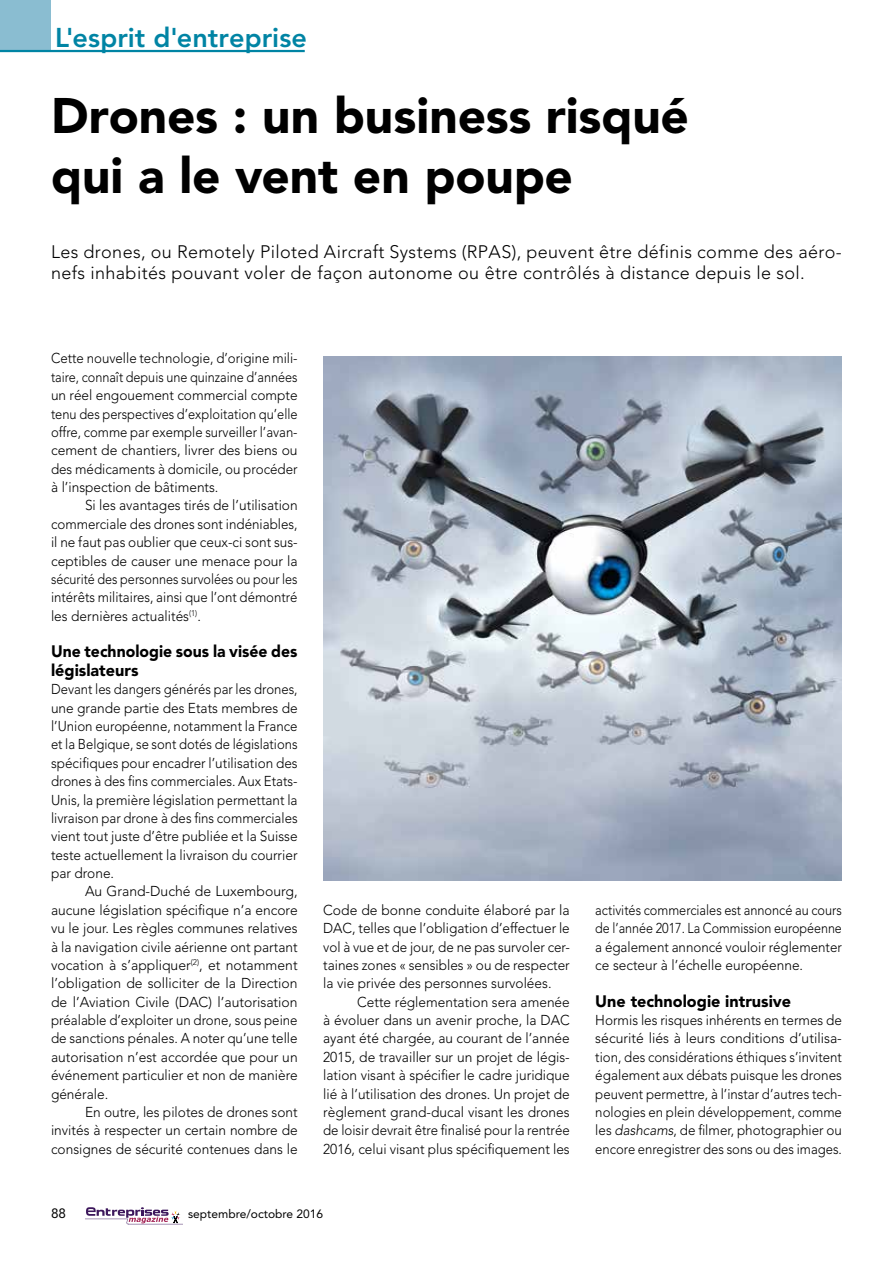
<style>
.page{position:relative;width:893px;height:1263px;background:#fff}
.page>*{position:absolute;margin:0;border:0;box-sizing:border-box;transform-origin:0 0}
.t1{font:900 49.5px/60px "Avenir";letter-spacing:-.005em;color:#000}
.t2{font:800 27px "Avenir";color:#0084a4}
.t3{font:300 18px/21.6px "Avenir";letter-spacing:.02em;color:#000}
.t4{font:900 16.5px/18.3px "Avenir";color:#000;scale:.96 1}
.t5{font:900 16.5px "Avenir";color:#000}
.t6{font:300 14.25px/18.5px "Avenir";color:#000;text-align:justify;scale:.96 1}
.t7{font:300 14.25px/18.3px "Avenir";color:#000;text-align:justify}
.t8{font:300 14.25px/18.3px "Avenir";color:#000;text-align:justify;scale:.92 1}
.t9{font:300 14.25px/18.3px "Avenir";color:#000;text-align:justify;scale:.95 1}
.t10{font:300 14.25px/18.3px "Avenir";color:#000;text-align:justify;scale:.93 1}
.t11{font:300 14.25px/18.3px "Avenir";color:#000;text-align:justify;scale:.9 1}
.t12{font:13.5px "Avenir";color:#000}
.t13{font:12px "Avenir";color:#000}
.s1{font-style:italic}
</style>
<div class="page">
<div style="left:0;top:0;width:51px;height:51px;background:#8abdd1"></div>
<hr style="left:0;top:50px;width:305px;height:2px;background:#0084a4">
<svg style="left:85px;top:1207px;width:97px;height:17px"></svg>
<img style="left:323px;top:356px;width:519px;height:524px">
<h2 class="t2" style="left:55px;top:22px;width:253px">L'esprit d'entreprise</h2>
<h1 class="t1" style="left:51px;top:86px;width:639px">Drones : un business risqué qui a le vent en poupe</h1>
<p class="t3" style="left:51px;top:241px;width:792px">Les drones, ou Remotely Piloted Aircraft Systems (RPAS), peuvent être définis comme des aéro&shy;nefs inhabités pouvant voler de façon autonome ou être contrôlés à distance depuis le sol.</p>
<p class="t10" style="left:51px;top:349px;width:267px">Cette nouvelle technologie, d’origine mili&shy;taire, connaît depuis une quinzaine d’années un réel engouement commercial compte tenu des perspectives d’exploitation qu’elle offre, comme par exemple surveiller l’avan&shy;cement de chantiers, livrer des biens ou des médicaments à domicile, ou procéder à l’inspection de bâtiments.</p>
<p class="t6" style="left:51px;top:496px;width:258px;text-indent:34px">Si les avantages tirés de l’utilisation commerciale des drones sont indéniables, il ne faut pas oublier que ceux-ci sont sus&shy;ceptibles de causer une menace pour la sécurité des personnes survolées ou pour les intérêts militaires, ainsi que l’ont démontré les dernières actualités<sup>(1)</sup>.</p>
<p class="t4" style="left:51px;top:642px;width:258px">Une technologie sous la visée des législateurs</p>
<p class="t8" style="left:51px;top:680px;width:270px">Devant les dangers générés par les drones, une grande partie des Etats membres de l’Union européenne, notamment la France et la Belgique, se sont dotés de législations spécifiques pour encadrer l’utilisation des drones à des fins commerciales. Aux Etats-Unis, la première législation permettant la livraison par drone à des fins commerciales vient tout juste d’être publiée et la Suisse teste actuellement la livraison du courrier par drone.</p>
<p class="t7" style="left:51px;top:882px;width:248px;text-indent:34px">Au Grand-Duché de Luxembourg, aucune législation spécifique n’a encore vu le jour. Les règles communes relatives à la navigation civile aérienne ont partant vocation à s’appliquer<sup>(2)</sup>, et notamment l’obligation de solliciter de la Direction de l’Aviation Civile (DAC) l’autorisation préalable d’exploiter un drone, sous peine de sanctions pénales. A noter qu’une telle autorisation n’est accordée que pour un événement particulier et non de manière générale.</p>
<p class="t6" style="left:51px;top:1103px;width:258px;text-indent:34px">En outre, les pilotes de drones sont invités à respecter un certain nombre de consignes de sécurité contenues dans le</p>
<p class="t7" style="left:323px;top:901px;width:248px">Code de bonne conduite élaboré par la DAC, telles que l’obligation d’effectuer le vol à vue et de jour, de ne pas survoler cer&shy;taines zones « sensibles » ou de respecter la vie privée des personnes survolées.</p>
<p class="t6" style="left:323px;top:992px;width:258px;text-indent:34px">Cette réglementation sera amenée à évoluer dans un avenir proche, la DAC ayant été chargée, au courant de l’année 2015, de travailler sur un projet de légis&shy;lation visant à spécifier le cadre juridique lié à l’utilisation des drones. Un projet de règlement grand-ducal visant les drones de loisir devrait être finalisé pour la rentrée 2016, celui visant plus spécifiquement les</p>
<p class="t12" style="left:51px;top:1206px;width:17px">88</p>
<p class="t13" style="left:188px;top:1207px;width:136px">septembre/octobre 2016</p>
<p class="t11" style="left:595px;top:901px;width:276px">activités commerciales est annoncé au cours de l’année 2017. La Commission européenne a également annoncé vouloir réglementer ce secteur à l’échelle européenne.</p>
<p class="t5" style="left:595px;top:991px;width:197px">Une technologie intrusive</p>
<p class="t9" style="left:595px;top:1011px;width:261px">Hormis les risques inhérents en termes de sécurité liés à leurs conditions d’utilisa&shy;tion, des considérations éthiques s’invitent également aux débats puisque les drones peuvent permettre, à l’instar d’autres tech&shy;nologies en plein développement, comme les <span class="s1">dashcams</span>, de filmer, photographier ou encore enregistrer des sons ou des images.</p>
</div>
